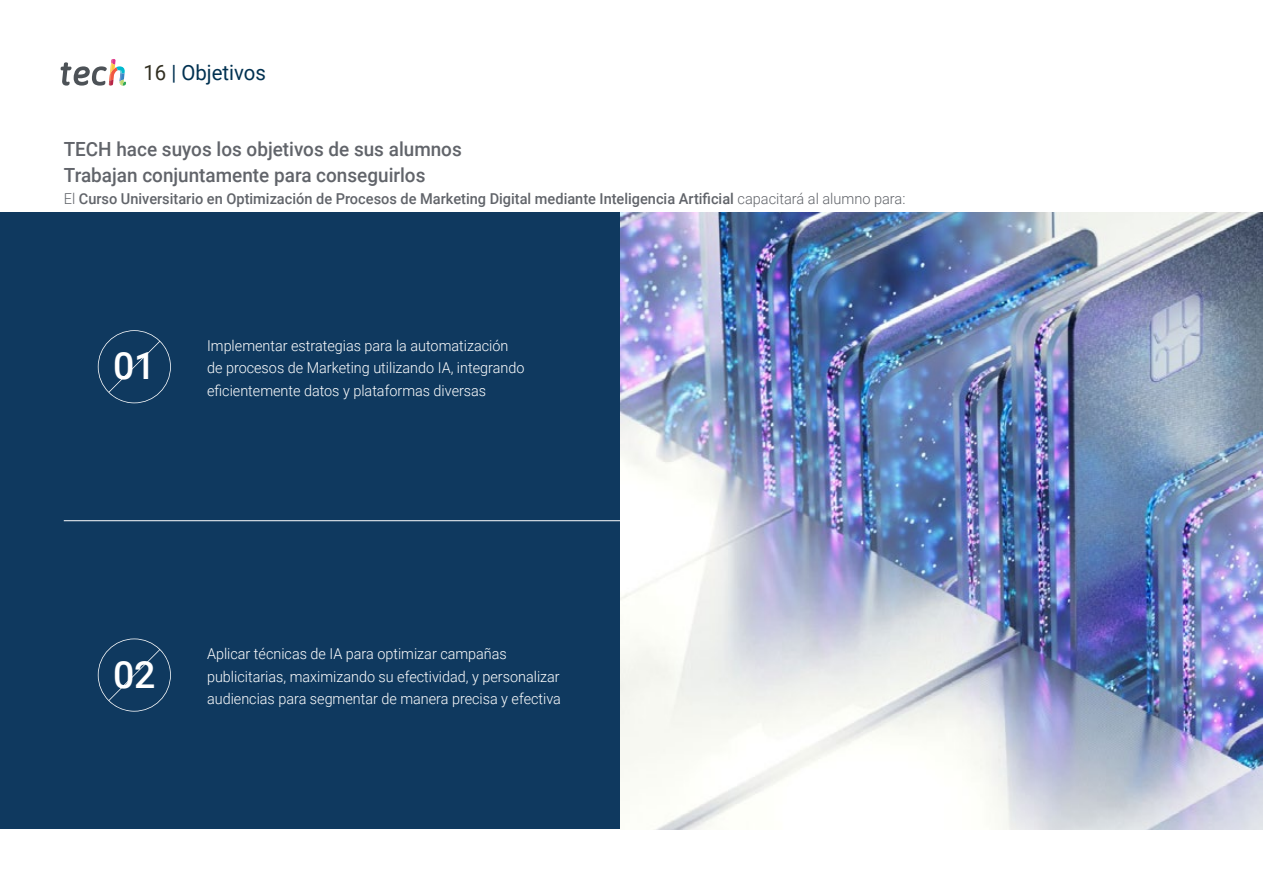
<style>
.page{position:relative;width:1263px;height:893px;background:#fff}
.page>*{position:absolute;margin:0;border:0;box-sizing:border-box;transform-origin:0 0}
.t1{font:500 37.5px "Roboto";color:#fff}
.t2{font:21px "Roboto";color:#013151}
.t3{font:500 19.5px/25.5px "Roboto";color:#61646a}
.t4{font:300 15px/22.5px "Roboto";color:#fff;scale:.96 1}
.t5{font:500 15px "Roboto";color:#61646a}
.s1{color:#312e20}
.s2{font-weight:300}
</style>
<div class="page">
<div style="left:0;top:213px;width:621px;height:616px;background:#0f395f"></div>
<svg style="left:98px;top:330px;width:73px;height:73px"></svg>
<svg style="left:98px;top:638px;width:73px;height:74px"></svg>
<hr style="left:64px;top:520px;width:1199px;height:1px;background:#fff">
<img style="left:621px;top:213px;width:642px;height:616px">
<svg style="left:61px;top:59px;width:65px;height:27px"></svg>
<h2 class="t2" style="left:144px;top:57px;width:124px"><span class="s1">16</span> | Objetivos</h2>
<h3 class="t3" style="left:64px;top:136px;width:400px">TECH hace suyos los objetivos de sus alumnos<br>Trabajan conjuntamente para conseguirlos</h3>
<p class="t5" style="left:64px;top:188px;width:843px"><span class="s2">El</span> Curso Universitario en Optimización de Procesos de Marketing Digital mediante Inteligencia Artificial <span class="s2">capacitará al alumno para:</span></p>
<h1 class="t1" style="left:113px;top:340px;width:44px">01</h1>
<p class="t4" style="left:207px;top:333px;width:332px">Implementar estrategias para la automatización de procesos de Marketing utilizando IA, integrando eficientemente datos y plataformas diversas</p>
<h1 class="t1" style="left:113px;top:648px;width:44px">02</h1>
<p class="t4" style="left:207px;top:642px;width:370px">Aplicar técnicas de IA para optimizar campañas publicitarias, maximizando su efectividad, y personalizar audiencias para segmentar de manera precisa y efectiva</p>
</div>
